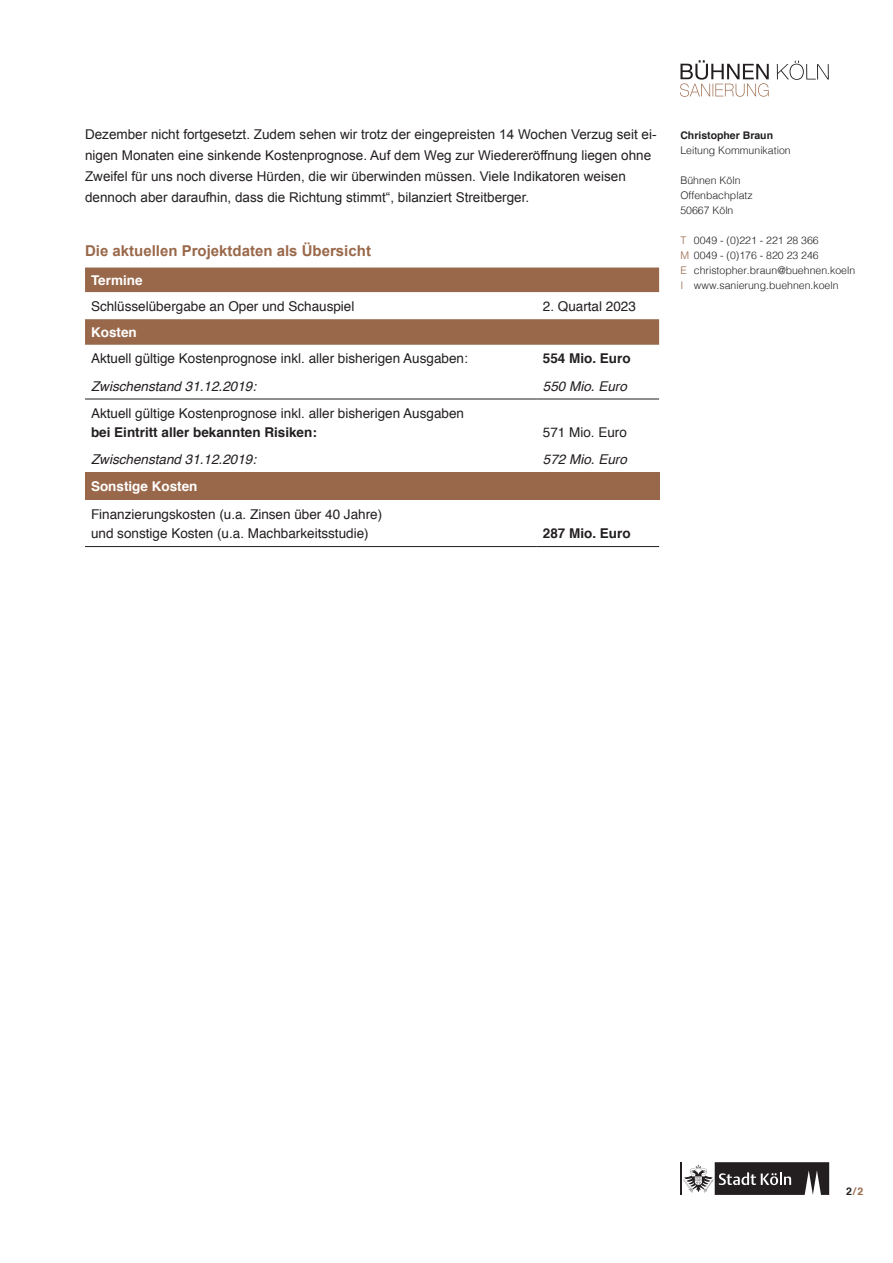
<style>
.page{position:relative;width:893px;height:1263px;background:#fff}
.page>*{position:absolute;margin:0;border:0;box-sizing:border-box;transform-origin:0 0}
.t1{font:700 15px "Arial";color:#99684a}
.t2{font:13.5px/21px "Arial";color:#231f20}
.t3{font:13.5px/19.5px "Helvetica";color:#231f20}
.t4{font:italic 13.5px "Helvetica";color:#231f20}
.t5{font:700 13.5px "Helvetica";color:#231f20}
.t6{font:700 13.5px "Helvetica";color:#fff}
.t7{font:300 10.5px/15px "Helvetica";color:#231f20}
.t8{font:700 10.5px "Helvetica";color:#231f20}
.t9{font:700 10.5px "Helvetica";color:#99684a}
.s1{color:#99684a}
.s2{color:#231f20}
</style>
<div class="page">
<svg style="left:85px;top:268px;width:574px;height:77px"></svg>
<div style="left:85px;top:473px;width:574px;height:27px;background:#99684a"></div>
<hr style="left:85px;top:399px;width:452px;height:1px;background:#231f20">
<hr style="left:537px;top:399px;width:122px;height:1px;background:#231f20">
<hr style="left:85px;top:546px;width:452px;height:1px;background:#231f20">
<hr style="left:537px;top:546px;width:122px;height:1px;background:#231f20">
<svg style="left:777px;top:61px;width:52px;height:19px"></svg>
<svg style="left:680px;top:60px;width:89px;height:37px"></svg>
<hr style="left:680px;top:1162px;width:2px;height:33px;background:#231f20">
<svg style="left:683px;top:1162px;width:146px;height:33px"></svg>
<p class="t2" style="left:85px;top:124px;width:573px">Dezember nicht fortgesetzt. Zudem sehen wir trotz der eingepreisten 14 Wochen Verzug seit ei&shy;nigen Monaten eine sinkende Kostenprognose. Auf dem Weg zur Wiedereröffnung liegen ohne Zweifel für uns noch diverse Hürden, die wir überwinden müssen. Viele Indikatoren weisen dennoch aber daraufhin, dass die Richtung stimmt“, bilanziert Streitberger.</p>
<p class="t1" style="left:85px;top:241px;width:287px">Die aktuellen Projektdaten als Übersicht</p>
<p class="t6" style="left:91px;top:269px;width:53px">Termine</p>
<p class="t3" style="left:91px;top:297px;width:265px">Schlüsselübergabe an Oper und Schauspiel</p>
<p class="t3" style="left:543px;top:297px;width:95px">2. Quartal 2023</p>
<p class="t6" style="left:91px;top:321px;width:47px">Kosten</p>
<p class="t3" style="left:91px;top:349px;width:378px">Aktuell gültige Kostenprognose inkl. aller bisherigen Ausgaben:</p>
<p class="t5" style="left:543px;top:348px;width:89px">554 Mio. Euro</p>
<p class="t4" style="left:91px;top:375px;width:167px">Zwischenstand 31.12.2019:</p>
<p class="t4" style="left:543px;top:375px;width:86px">550 Mio. Euro</p>
<p class="t3" style="left:91px;top:404px;width:374px">Aktuell gültige Kostenprognose inkl. aller bisherigen Ausgaben</p>
<p class="t5" style="left:91px;top:421px;width:227px">bei Eintritt aller bekannten Risiken:</p>
<p class="t3" style="left:543px;top:423px;width:86px">571 Mio. Euro</p>
<p class="t4" style="left:91px;top:449px;width:167px">Zwischenstand 31.12.2019:</p>
<p class="t4" style="left:543px;top:449px;width:86px">572 Mio. Euro</p>
<p class="t6" style="left:91px;top:476px;width:108px">Sonstige Kosten</p>
<p class="t3" style="left:91px;top:504px;width:293px">Finanzierungskosten (u.a. Zinsen über 40 Jahre) und sonstige Kosten (u.a. Machbarkeitsstudie)</p>
<p class="t5" style="left:543px;top:522px;width:89px">287 Mio. Euro</p>
<p class="t8" style="left:680px;top:127px;width:94px">Christopher Braun</p>
<p class="t7" style="left:680px;top:142px;width:112px">Leitung Kommunikation</p>
<p class="t7" style="left:680px;top:172px;width:74px">Bühnen Köln<br>Offenbachplatz<br>50667 Köln</p>
<p class="t7" style="left:680px;top:232px;width:176px"><span class="s1">T</span> 0049 - (0)221 - 221 28 366<br><span class="s1">M</span> 0049 - (0)176 - 820 23 246<br><span class="s1">E</span> christopher.braun@buehnen.koeln</p>
<p class="t7" style="left:680px;top:277px;width:160px"><span class="s1">I</span> www.sanierung.buehnen.koeln</p>
<p class="t9" style="left:846px;top:1183px;width:19px"><span class="s2">2</span>/2</p>
</div>
